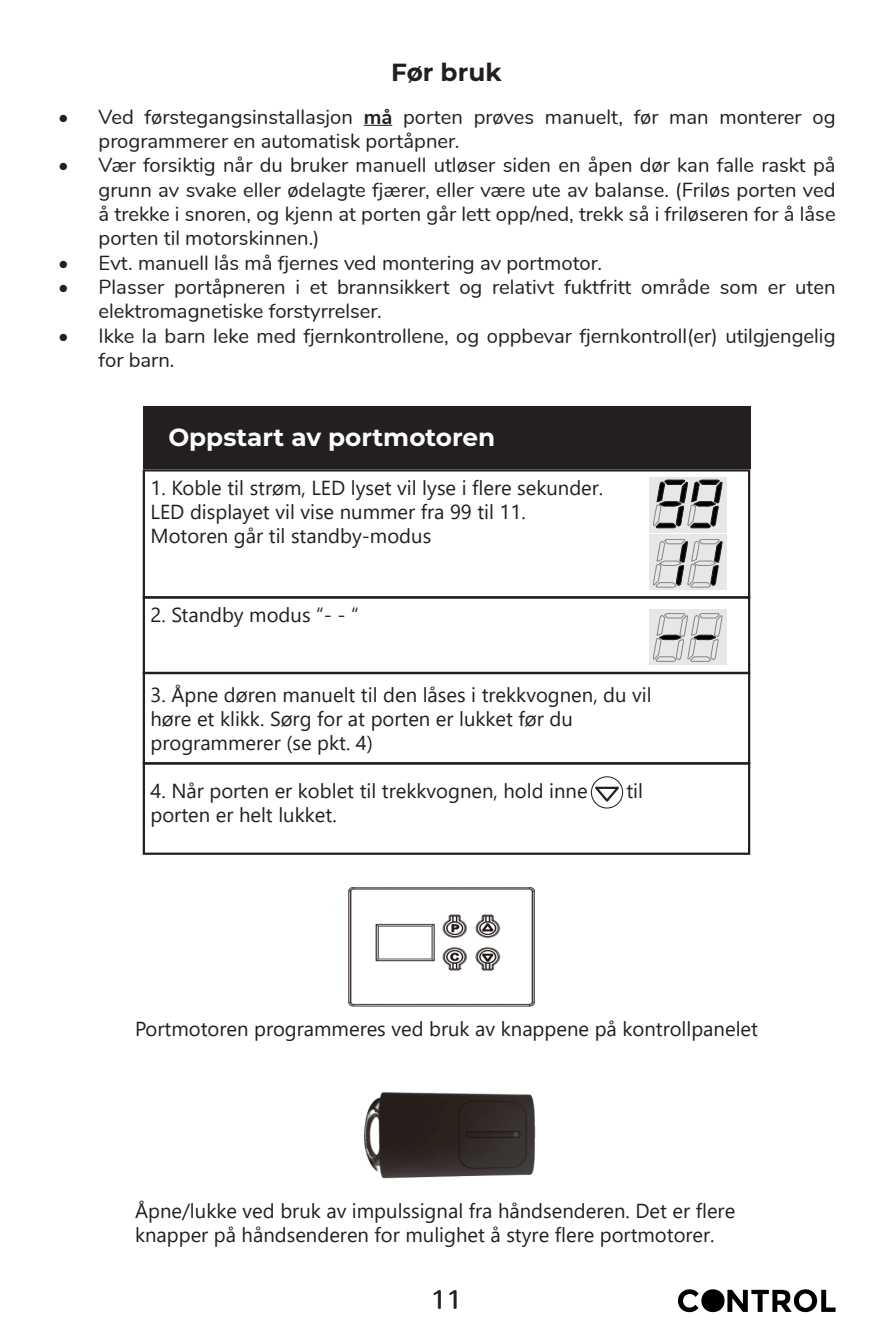
<style>
.page{position:relative;width:893px;height:1340px;background:#fff}
.page>*{position:absolute;margin:0;border:0;box-sizing:border-box;transform-origin:0 0}
.t1{font:500 27px "Nunito";color:#231f20}
.t2{font:700 24.75px "Montserrat";color:#fff}
.t3{font:700 24.75px "Montserrat";color:#231f20}
.t4{font:20.25px/24.3px "Nunito";color:#231f20}
.t5{font:20.25px/24.3px "Segoe UI";color:#231f20}
.s1{font-weight:700}
</style>
<div class="page">
<svg style="left:678px;top:1289px;width:158px;height:23px"></svg>
<div style="left:649px;top:477px;width:78px;height:56px;background:#e6e7e9"></div>
<div style="left:649px;top:534px;width:78px;height:56px;background:#e6e7e9"></div>
<div style="left:649px;top:609px;width:78px;height:56px;background:#e6e7e9"></div>
<div style="left:143px;top:406px;width:607px;height:63px;background:#231f20"></div>
<img style="left:348px;top:887px;width:188px;height:292px">
<svg style="left:364px;top:125px;width:28px;height:1px"></svg>
<div style="left:143px;top:469px;width:607px;height:129px;border:2px solid #231f20"></div>
<div style="left:143px;top:596px;width:607px;height:78px;border:2px solid #231f20"></div>
<div style="left:143px;top:672px;width:607px;height:92px;border:2px solid #231f20"></div>
<div style="left:143px;top:762px;width:607px;height:92px;border:2px solid #231f20"></div>
<svg style="left:593px;top:784px;width:30px;height:20px"></svg>
<svg style="left:653px;top:479px;width:69px;height:49px"></svg>
<svg style="left:653px;top:539px;width:69px;height:48px"></svg>
<svg style="left:653px;top:613px;width:69px;height:48px"></svg>
<div style="left:591px;top:776px;width:32px;height:32px;border:1px solid #231f20;border-radius:50%"></div>
<p class="t3" style="left:391px;top:55px;width:112px">Før bruk</p>
<p class="t4" style="left:99px;top:103px;width:738px;text-indent:-40px">• Ved førstegangsinstallasjon <span class="s1">må</span> porten prøves manuelt, før man monterer og programmerer en automatisk portåpner.</p>
<p class="t4" style="left:99px;top:152px;width:739px;text-align:justify;text-indent:-40px">• Vær forsiktig når du bruker manuell utløser siden en åpen dør kan falle raskt på grunn av svake eller ødelagte fjærer, eller være ute av balanse. (Friløs porten ved å trekke i snoren, og kjenn at porten går lett opp/ned, trekk så i friløseren for å låse porten til motorskinnen.)</p>
<p class="t4" style="left:58px;top:249px;width:546px">• Evt. manuell lås må fjernes ved montering av portmotor.</p>
<p class="t4" style="left:99px;top:274px;width:739px;text-indent:-40px">• Plasser portåpneren i et brannsikkert og relativt fuktfritt område som er uten elektromagnetiske forstyrrelser.</p>
<p class="t4" style="left:99px;top:322px;width:738px;text-indent:-40px">• Ikke la barn leke med fjernkontrollene, og oppbevar fjernkontroll(er) utilgjengelig for barn.</p>
<p class="t2" style="left:168px;top:420px;width:328px">Oppstart av portmotoren</p>
<p class="t5" style="left:151px;top:473px;width:454px">1. Koble til strøm, LED lyset vil lyse i flere sekunder.<br>LED displayet vil vise nummer fra 99 til 11.<br>Motoren går til standby-modus</p>
<p class="t5" style="left:151px;top:601px;width:210px">2. Standby modus “- - “</p>
<p class="t5" style="left:151px;top:680px;width:503px">3. Åpne døren manuelt til den låses i trekkvognen, du vil høre et klikk. Sørg for at porten er lukket før du programmerer (se pkt. 4)</p>
<p class="t5" style="left:151px;top:776px;width:439px">4. Når porten er koblet til trekkvognen, hold inne</p>
<p class="t5" style="left:626px;top:776px;width:18px">til</p>
<p class="t5" style="left:151px;top:801px;width:188px">porten er helt lukket.</p>
<p class="t5" style="left:135px;top:1015px;width:624px">Portmotoren programmeres ved bruk av knappene på kontrollpanelet</p>
<p class="t5" style="left:135px;top:1196px;width:602px">Åpne/lukke ved bruk av impulssignal fra håndsenderen. Det er flere knapper på håndsenderen for mulighet å styre flere portmotorer.</p>
<h1 class="t1" style="left:431px;top:1275px;width:33px">11</h1>
</div>
